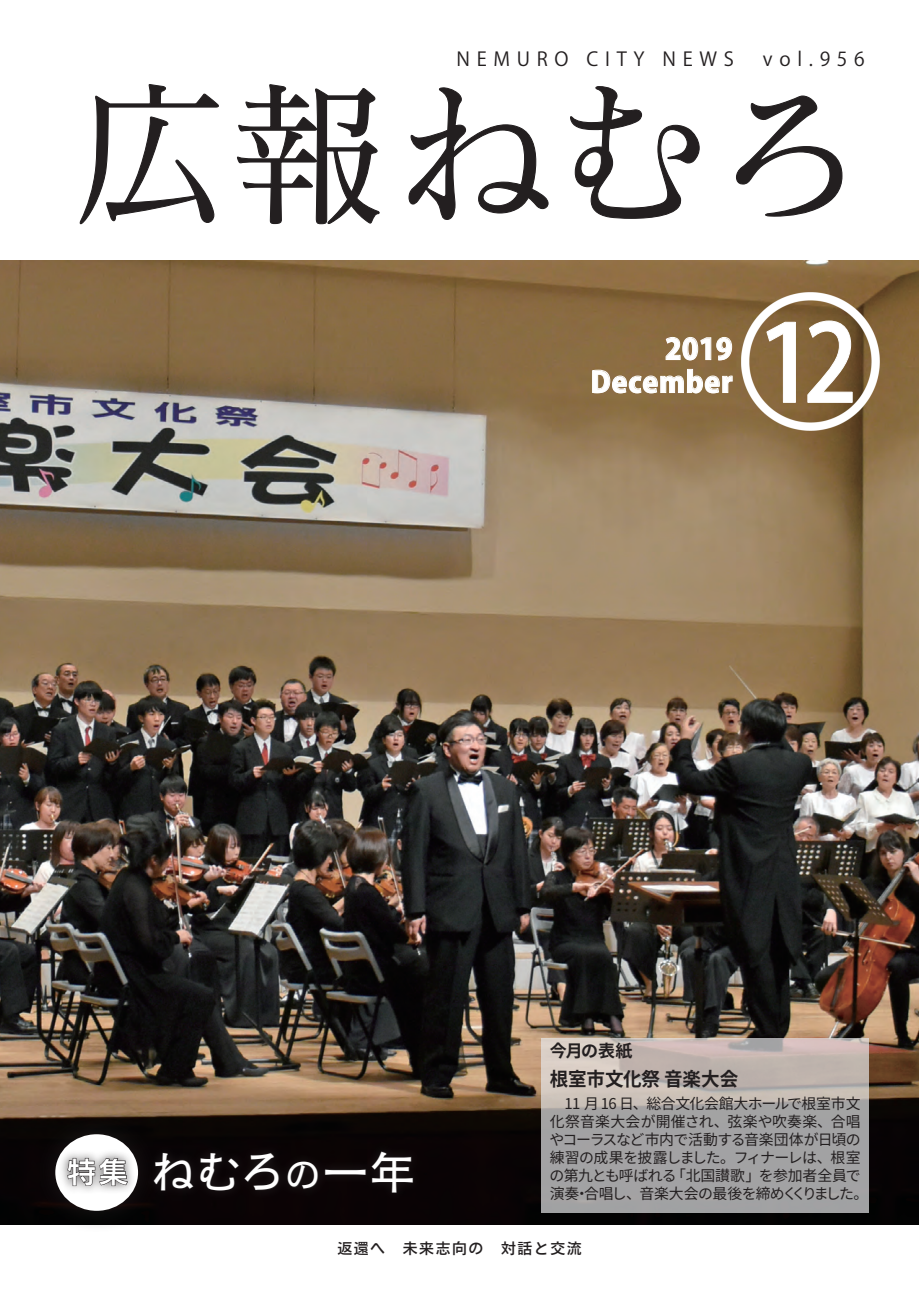
<style>
.page{position:relative;width:919px;height:1289px;background:#fff}
.page>*{position:absolute;margin:0;border:0;box-sizing:border-box;transform-origin:0 0}
.t1{font:500 106.35px "Koz Go Pr 6 N";color:#fff}
.t2{font:44.7px "Motoya Gothic W3 90 msp RKSJ H";color:#fff}
.t3{font:800 28.65px "Koz Go Pr 6 N";letter-spacing:.025em;color:#fff}
.t4{font:28.65px "UD Kakugo Large Pr 6 N DB";color:#fff}
.t5{font:19.2px "Koz Go Pr 6 N";letter-spacing:.35em;color:#231f20}
.t6{font:700 19.2px "Source Han Sans JP";letter-spacing:-.005em;color:#231f20}
.t7{font:700 16.95px "Source Han Sans JP";letter-spacing:-.035em;color:#231f20}
.t8{font:14.85px/18px "Source Han Sans JP";letter-spacing:-.03em;color:#231f20;text-align:right}
.t9{font:14.85px/18px "Source Han Sans JP";letter-spacing:-.05em;color:#231f20}
.t10{font:14.85px "Motoya Cedar W4 90 msp RKSJ H";letter-spacing:.1em;color:#231f20}
.s1{font-size:37.2px}
</style>
<div class="page">
<img style="left:0;top:260px;width:918px;height:965px">
<div style="left:32px;top:1111px;width:129px;height:122px;background:#231f20;opacity:.75"></div>
<div style="left:57px;top:1135px;width:79px;height:74px;background:#fff;border-radius:50%"></div>
<div style="left:55px;top:1134px;width:83px;height:76px;border:3px solid #fff;border-radius:50%"></div>
<svg style="left:541px;top:1037px;width:327px;height:175px;fill:#a3a2a4"></svg>
<svg style="left:665px;top:337px;width:67px;height:23px"></svg>
<svg style="left:592px;top:368px;width:140px;height:25px"></svg>
<svg style="left:741px;top:293px;width:138px;height:138px;fill:#87683c"></svg>
<div style="left:743px;top:295px;width:134px;height:134px;border:4px solid #fff;border-radius:50%"></div>
<svg style="left:766px;top:321px;width:30px;height:82px"></svg>
<svg style="left:807px;top:320px;width:45px;height:83px"></svg>
<svg style="left:79px;top:84px;width:763px;height:141px"></svg>
<div style="left:145px;top:1141px;width:277px;height:60px;background:#0a0405"></div>
<svg style="left:153px;top:1152px;width:41px;height:38px"></svg>
<svg style="left:200px;top:1152px;width:79px;height:38px"></svg>
<svg style="left:287px;top:1161px;width:31px;height:28px"></svg>
<svg style="left:325px;top:1151px;width:88px;height:42px"></svg>
<div style="left:58px;top:1148px;width:79px;height:47px;background:#231f20;opacity:.75"></div>
<svg style="left:67px;top:1157px;width:61px;height:29px"></svg>
<p class="t5" style="left:456px;top:48px;width:114px">NEMURO</p>
<p class="t5" style="left:586px;top:48px;width:60px">CITY</p>
<p class="t5" style="left:662px;top:48px;width:73px">NEWS</p>
<p class="t5" style="left:762px;top:48px;width:103px">vol.956</p>
<p class="t3" style="left:665px;top:333px;width:69px">2019</p>
<p class="t3" style="left:590px;top:366px;width:143px">December</p>
<p class="t1" style="left:756px;top:303px;width:103px">12</p>
<p class="t4" style="left:67px;top:1156px;width:62px">特集</p>
<p class="t2" style="left:151px;top:1149px;width:265px">ねむろ<span class="s1">の</span>一年</p>
<p class="t7" style="left:549px;top:1041px;width:84px">今月の表紙</p>
<p class="t6" style="left:549px;top:1067px;width:190px">根室市文化祭音楽大会</p>
<p class="t8" style="left:549px;top:1094px;width:313px">　11 月 16 日、総合文化会館大ホールで根室市文化祭音楽大会が開催され、弦楽や吹奏楽、合唱やコーラスなど市内で活動する音楽団体が日頃の練習の成果を披露しました。フィナーレは、根室「北国讃歌」を参加者全員で</p>
<p class="t9" style="left:549px;top:1166px;width:320px">の第九とも呼ばれる<br>演奏合唱し、音楽大会の最後を締めくくりました。</p>
<p class="t8" style="left:574px;top:1184px;width:16px">・</p>
<p class="t10" style="left:337px;top:1241px;width:246px">返還へ　未来志向の　対話と交流</p>
</div>
